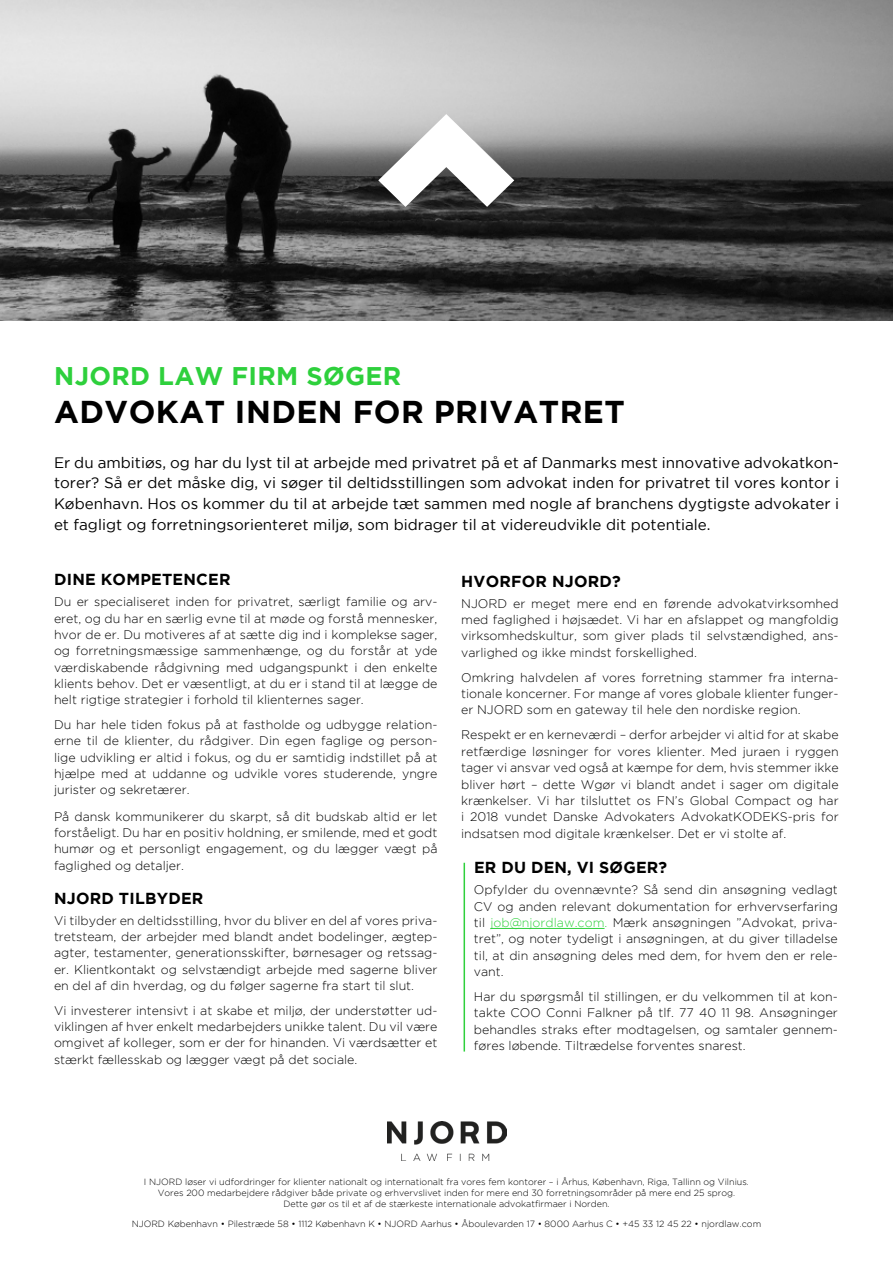
<style>
.page{position:relative;width:893px;height:1263px;background:#fff}
.page>*{position:absolute;margin:0;border:0;box-sizing:border-box;transform-origin:0 0}
.t1{font:700 31.5px "Gotham";letter-spacing:.015em;color:#000}
.t2{font:700 25.5px "Gotham";letter-spacing:.015em;color:#2ed03c}
.t3{font:700 15.9px "Gotham";letter-spacing:.015em;color:#000}
.t4{font:15.15px/20.7px "Gotham";color:#000;text-align:justify}
.t5{font:300 12.45px/16.4px "Gotham";color:#000;text-align:justify}
.t6{font:300 9px/10.8px "Gotham";color:#000;text-align:center}
.s1{color:#2ed03c}
</style>
<div class="page">
<hr style="left:464px;top:863px;width:1px;height:188px;background:#2ed03c">
<img style="left:0;top:0;width:892px;height:321px">
<svg style="left:378px;top:114px;width:136px;height:93px"></svg>
<hr style="left:490px;top:928px;width:114px;height:1px;background:#2ed03c">
<img style="left:387px;top:1121px;width:119px;height:39px">
<h2 class="t2" style="left:54px;top:361px;width:349px">NJORD LAW FIRM SØGER</h2>
<h1 class="t1" style="left:54px;top:394px;width:572px">ADVOKAT INDEN FOR PRIVATRET</h1>
<p class="t4" style="left:54px;top:452px;width:787px">Er du ambitiøs, og har du lyst til at arbejde med privatret på et af Danmarks mest innovative advokatkon&shy;torer? Så er det måske dig, vi søger til deltidsstillingen som advokat inden for privatret til vores kontor i København. Hos os kommer du til at arbejde tæt sammen med nogle af branchens dygtigste advokater i et fagligt og forretningsorienteret miljø, som bidrager til at videreudvikle dit potentiale.</p>
<p class="t3" style="left:54px;top:570px;width:178px">DINE KOMPETENCER</p>
<p class="t5" style="left:54px;top:593px;width:385px">Du er specialiseret inden for privatret, særligt familie og arv&shy;eret, og du har en særlig evne til at møde og forstå mennesker, hvor de er. Du motiveres af at sætte dig ind i komplekse sager, og forretningsmæssige sammenhænge, og du forstår at yde værdiskabende rådgivning med udgangspunkt i den enkelte klients behov. Det er væsentligt, at du er i stand til at lægge de helt rigtige strategier i forhold til klienternes sager.</p>
<p class="t5" style="left:54px;top:716px;width:385px">Du har hele tiden fokus på at fastholde og udbygge relation&shy;erne til de klienter, du rådgiver. Din egen faglige og person&shy;lige udvikling er altid i fokus, og du er samtidig indstillet på at hjælpe med at uddanne og udvikle vores studerende, yngre jurister og sekretærer.</p>
<p class="t5" style="left:54px;top:808px;width:385px">På dansk kommunikerer du skarpt, så dit budskab altid er let forståeligt. Du har en positiv holdning, er smilende, med et godt humør og et personligt engagement, og du lægger vægt på faglighed og detaljer.</p>
<p class="t3" style="left:54px;top:889px;width:151px">NJORD TILBYDER</p>
<p class="t5" style="left:54px;top:912px;width:385px">Vi tilbyder en deltidsstilling, hvor du bliver en del af vores priva&shy;tretsteam, der arbejder med blandt andet bodelinger, ægtep&shy;agter, testamenter, generationsskifter, børnesager og retssag&shy;er. Klientkontakt og selvstændigt arbejde med sagerne bliver en del af din hverdag, og du følger sagerne fra start til slut.</p>
<p class="t5" style="left:54px;top:1002px;width:385px">Vi investerer intensivt i at skabe et miljø, der understøtter ud&shy;viklingen af hver enkelt medarbejders unikke talent. Du vil være omgivet af kolleger, som er der for hinanden. Vi værdsætter et stærkt fællesskab og lægger vægt på det sociale.</p>
<p class="t3" style="left:461px;top:572px;width:161px">HVORFOR NJORD?</p>
<p class="t5" style="left:461px;top:595px;width:379px">NJORD er meget mere end en førende advokatvirksomhed med faglighed i højsædet. Vi har en afslappet og mangfoldig virksomhedskultur, som giver plads til selvstændighed, ans&shy;varlighed og ikke mindst forskellighed.</p>
<p class="t5" style="left:461px;top:669px;width:379px">Omkring halvdelen af vores forretning stammer fra interna&shy;tionale koncerner. For mange af vores globale klienter funger&shy;er NJORD som en gateway til hele den nordiske region.</p>
<p class="t5" style="left:461px;top:727px;width:379px">Respekt er en kerneværdi – derfor arbejder vi altid for at skabe retfærdige løsninger for vores klienter. Med juraen i ryggen tager vi ansvar ved også at kæmpe for dem, hvis stemmer ikke bliver hørt – dette Wgør vi blandt andet i sager om digitale krænkelser. Vi har tilsluttet os FN’s Global Compact og har i 2018 vundet Danske Advokaters AdvokatKODEKS-pris for indsatsen mod digitale krænkelser. Det er vi stolte af.</p>
<p class="t3" style="left:474px;top:858px;width:195px">ER DU DEN, VI SØGER?</p>
<p class="t5" style="left:474px;top:881px;width:365px">Opfylder du ovennævnte? Så send din ansøgning vedlagt CV og anden relevant dokumentation for erhvervserfaring til <span class="s1">job@njordlaw.com.</span> Mærk ansøgningen ”Advokat, priva&shy;tret”, og noter tydeligt i ansøgningen, at du giver tilladelse til, at din ansøgning deles med dem, for hvem den er rele&shy;vant.</p>
<p class="t5" style="left:474px;top:988px;width:365px">Har du spørgsmål til stillingen, er du velkommen til at kon&shy;takte COO Conni Falkner på tlf. 77 40 11 98. Ansøgninger behandles straks efter modtagelsen, og samtaler gennem&shy;føres løbende. Tiltrædelse forventes snarest.</p>
<p class="t6" style="left:144px;top:1176px;width:606px">I NJORD løser vi udfordringer for klienter nationalt og internationalt fra vores fem kontorer – i Århus, København, Riga, Tallinn og Vilnius.<br>Vores 200 medarbejdere rådgiver både private og erhvervslivet inden for mere end 30 forretningsområder på mere end 25 sprog.<br>Dette gør os til et af de stærkeste internationale advokatfirmaer i Norden.</p>
<p class="t6" style="left:132px;top:1219px;width:631px">NJORD København • Pilestræde 58 • 1112 København K • NJORD Aarhus • Åboulevarden 17 • 8000 Aarhus C • +45 33 12 45 22 • njordlaw.com</p>
</div>
